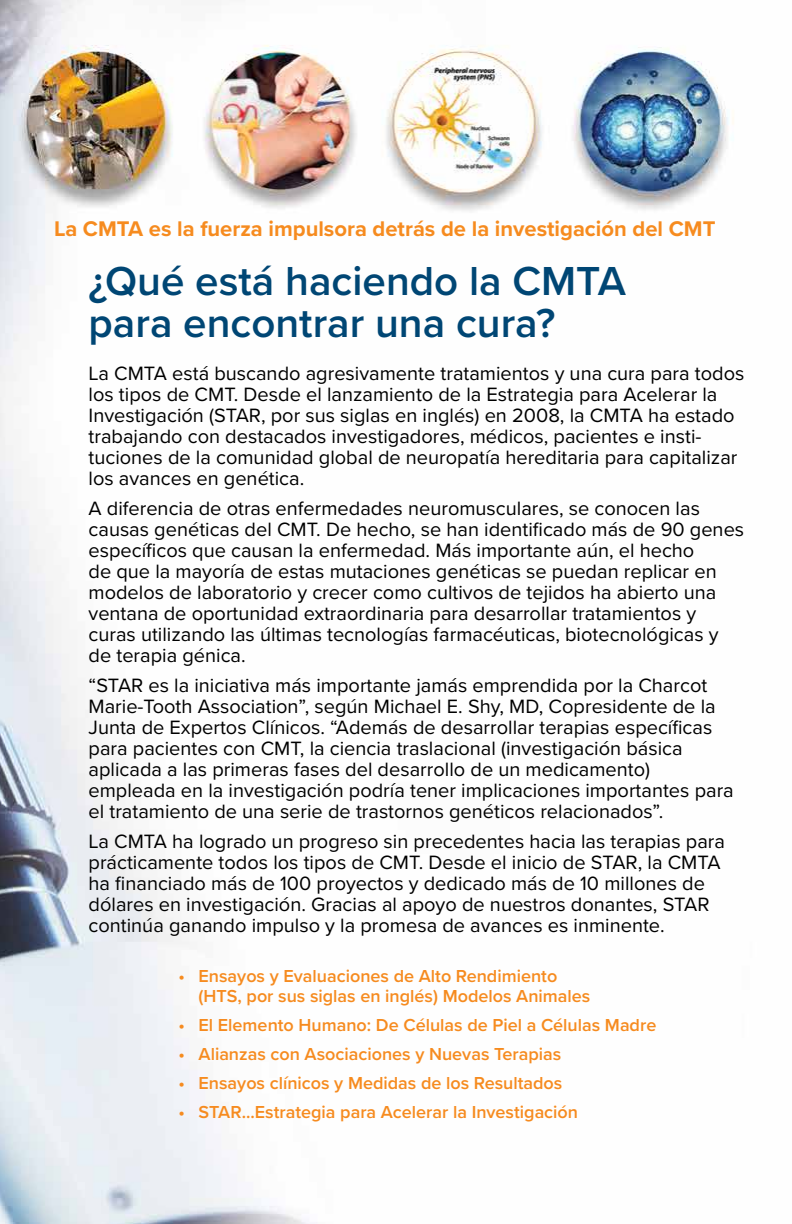
<style>
.page{position:relative;width:792px;height:1224px;background:#fff}
.page>*{position:absolute;margin:0;border:0;box-sizing:border-box;transform-origin:0 0}
.t1{font:600 42px/42px "Proxima Nova";color:#004674}
.t2{font:700 22px "Proxima Nova";color:#f68b1f}
.t3{font:20px/21px "Proxima Nova";color:#000}
.t4{font:600 18px/20px "Proxima Nova";color:#f68b1f}
</style>
<div class="page">
<img style="left:0;top:0;width:734px;height:1224px">
<p class="t2" style="left:54px;top:212px;width:663px">La CMTA es la fuerza impulsora detrás de la investigación del CMT</p>
<h1 class="t1" style="left:89px;top:259px;width:539px">¿Qué está haciendo la CMTA para encontrar una cura?</h1>
<p class="t3" style="left:89px;top:362px;width:657px">La CMTA está buscando agresivamente tratamientos y una cura para todos los tipos de CMT. Desde el lanzamiento de la Estrategia para Acelerar la Investigación (STAR, por sus siglas en inglés) en 2008, la CMTA ha estado trabajando con destacados investigadores, médicos, pacientes e insti&shy;tuciones de la comunidad global de neuropatía hereditaria para capitalizar los avances en genética.</p>
<p class="t3" style="left:89px;top:497px;width:657px">A diferencia de otras enfermedades neuromusculares, se conocen las causas genéticas del CMT. De hecho, se han identificado más de 90 genes específicos que causan la enfermedad. Más importante aún, el hecho<br>de que la mayoría de estas mutaciones genéticas se puedan replicar en modelos de laboratorio y crecer como cultivos de tejidos ha abierto una ventana de oportunidad extraordinaria para desarrollar tratamientos y curas utilizando las últimas tecnologías farmacéuticas, biotecnológicas y de terapia génica.</p>
<p class="t3" style="left:89px;top:674px;width:647px">“STAR es la iniciativa más importante jamás emprendida por la Charcot Marie-Tooth Association”, según Michael E. Shy, MD, Copresidente de la Junta de Expertos Clínicos. “Además de desarrollar terapias específicas para pacientes con CMT, la ciencia traslacional (investigación básica aplicada a las primeras fases del desarrollo de un medicamento) empleada en la investigación podría tener implicaciones importantes para el tratamiento de una serie de trastornos genéticos relacionados”.</p>
<p class="t3" style="left:89px;top:830px;width:638px">La CMTA ha logrado un progreso sin precedentes hacia las terapias para prácticamente todos los tipos de CMT. Desde el inicio de STAR, la CMTA ha financiado más de 100 proyectos y dedicado más de 10 millones de dólares en investigación. Gracias al apoyo de nuestros donantes, STAR continúa ganando impulso y la promesa de avances es inminente.</p>
<p class="t4" style="left:199px;top:965px;width:393px;text-indent:-20px">• Ensayos y Evaluaciones de Alto Rendimiento (HTS, por sus siglas en inglés) Modelos Animales</p>
<p class="t4" style="left:179px;top:1014px;width:479px">• El Elemento Humano: De Células de Piel a Células Madre</p>
<p class="t4" style="left:179px;top:1043px;width:384px">• Alianzas con Asociaciones y Nuevas Terapias</p>
<p class="t4" style="left:179px;top:1072px;width:385px">• Ensayos clínicos y Medidas de los Resultados</p>
<p class="t4" style="left:179px;top:1101px;width:401px">• STAR...Estrategia para Acelerar la Investigación</p>
</div>
